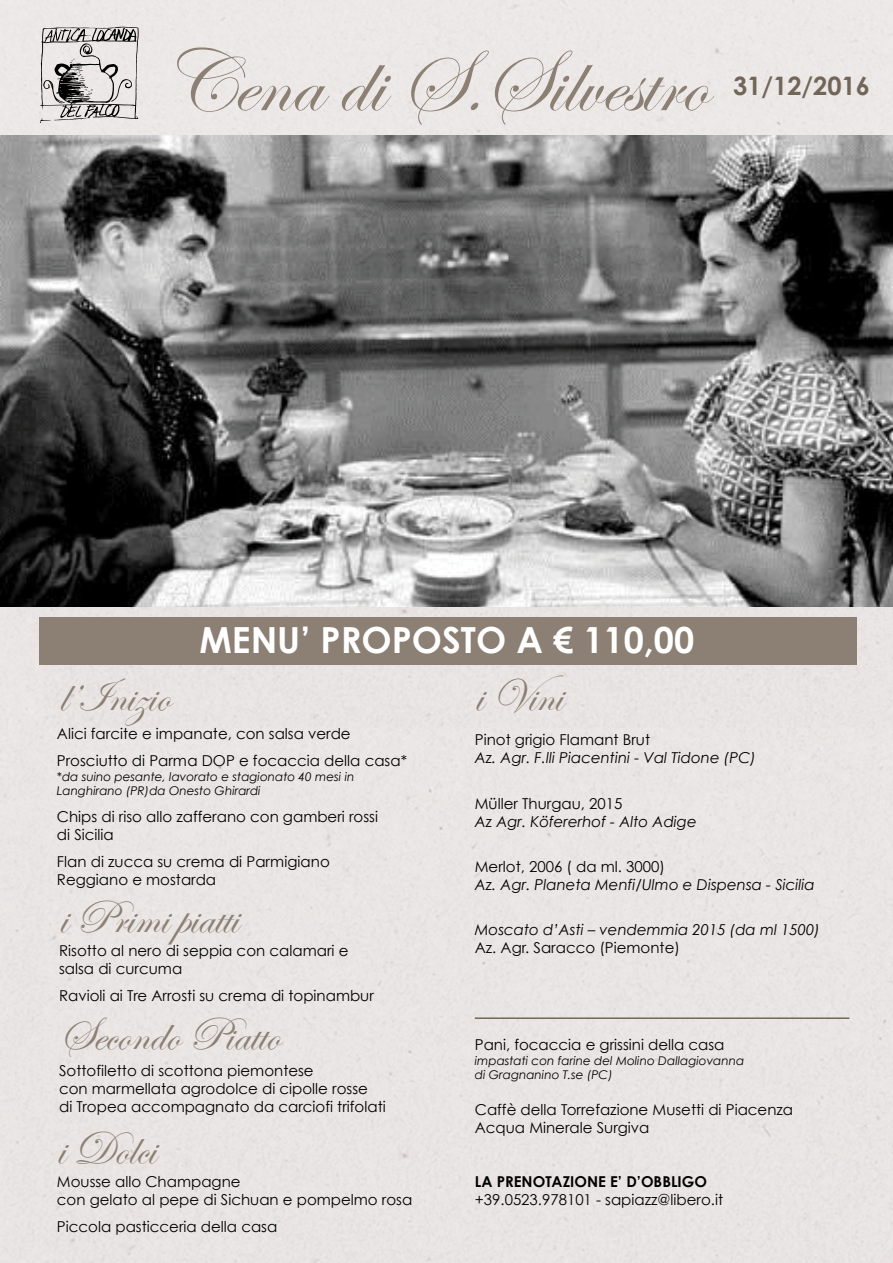
<style>
.page{position:relative;width:893px;height:1263px;background:#eae6e4}
.page>*{position:absolute;margin:0;border:0;box-sizing:border-box;transform-origin:0 0}
.t1{font:90px "Edwardian Script ITC";color:#8c8075}
.t2{font:48px "Edwardian Script ITC";color:#8c8075}
.t3{font:700 36px "Century Gothic";color:#fff}
.t4{font:700 25.35px "Century Gothic";color:#726658}
.t5{font:15px/18px "Century Gothic";color:#000}
.t6{font:italic 15px "Century Gothic";color:#000}
.t7{font:700 15px "Century Gothic";color:#000}
.t8{font:italic 12px/14.4px "Century Gothic";color:#000}
</style>
<div class="page">
<img style="left:0;top:136px;width:893px;height:470px">
<hr style="left:475px;top:1017px;width:374px;height:2px;background:#726658">
<div style="left:40px;top:617px;width:817px;height:47px;background:#8c8075"></div>
<svg style="left:40px;top:27px;width:99px;height:96px;background:#b9b5b4"></svg>
<h1 class="t1" style="left:161px;top:33px;width:547px">Cena di S.Silvestro</h1>
<h3 class="t4" style="left:733px;top:70px;width:138px">31/12/2016</h3>
<h3 class="t3" style="left:200px;top:618px;width:496px">MENU’ PROPOSTO A € 110,00</h3>
<h2 class="t2" style="left:59px;top:669px;width:112px">l’Inizio</h2>
<p class="t5" style="left:57px;top:720px;width:352px;line-height:27px">Alici farcite e impanate, con salsa verde<br>Prosciutto di Parma DOP e focaccia della casa*</p>
<p class="t8" style="left:57px;top:769px;width:299px">*da suino pesante, lavorato e stagionato 40 mesi in<br>Langhirano (PR)da Onesto Ghirardi</p>
<p class="t5" style="left:57px;top:808px;width:323px">Chips di riso allo zafferano con gamberi rossi di Sicilia</p>
<p class="t5" style="left:57px;top:853px;width:274px">Flan di zucca su crema di Parmigiano<br>Reggiano e mostarda</p>
<h2 class="t2" style="left:59px;top:891px;width:180px">i Primi piatti</h2>
<p class="t5" style="left:59px;top:941px;width:291px">Risotto al nero di seppia con calamari e salsa di curcuma</p>
<p class="t5" style="left:59px;top:986px;width:316px">Ravioli ai Tre Arrosti su crema di topinambur</p>
<h2 class="t2" style="left:59px;top:1008px;width:222px">Secondo Piatto</h2>
<p class="t5" style="left:59px;top:1061px;width:328px">Sottofiletto di scottona piemontese<br>con marmellata agrodolce di cipolle rosse<br>di Tropea accompagnato da carciofi trifolati</p>
<h2 class="t2" style="left:57px;top:1122px;width:100px">i Dolci</h2>
<p class="t5" style="left:57px;top:1172px;width:357px">Mousse allo Champagne<br>con gelato al pepe di Sichuan e pompelmo rosa</p>
<p class="t5" style="left:57px;top:1217px;width:222px">Piccola pasticceria della casa</p>
<h2 class="t2" style="left:475px;top:669px;width:90px">i Vini</h2>
<p class="t5" style="left:475px;top:731px;width:177px">Pinot grigio Flamant Brut</p>
<p class="t6" style="left:475px;top:749px;width:283px">Az. Agr. F.lli Piacentini - Val Tidone (PC)</p>
<p class="t5" style="left:475px;top:794px;width:149px">Müller Thurgau, 2015</p>
<p class="t6" style="left:475px;top:812px;width:223px">Az Agr. Köfererhof - Alto Adige</p>
<p class="t5" style="left:475px;top:857px;width:192px">Merlot, 2006 ( da ml. 3000)</p>
<p class="t6" style="left:475px;top:875px;width:341px">Az. Agr. Planeta Menfi/Ulmo e Dispensa - Sicilia</p>
<p class="t6" style="left:475px;top:920px;width:347px">Moscato d’Asti – vendemmia 2015 (da ml 1500)</p>
<p class="t5" style="left:475px;top:938px;width:207px">Az. Agr. Saracco (Piemonte)</p>
<p class="t5" style="left:475px;top:1036px;width:251px">Pani, focaccia e grissini della casa</p>
<p class="t8" style="left:475px;top:1053px;width:271px">impastati con farine del Molino Dallagiovanna di Gragnanino T.se (PC)</p>
<p class="t5" style="left:475px;top:1101px;width:320px">Caffè della Torrefazione Musetti di Piacenza<br>Acqua Minerale Surgiva</p>
<p class="t7" style="left:475px;top:1172px;width:234px">LA PRENOTAZIONE E’ D’OBBLIGO</p>
<p class="t5" style="left:475px;top:1191px;width:250px">+39.0523.978101 - sapiazz@libero.it</p>
</div>
